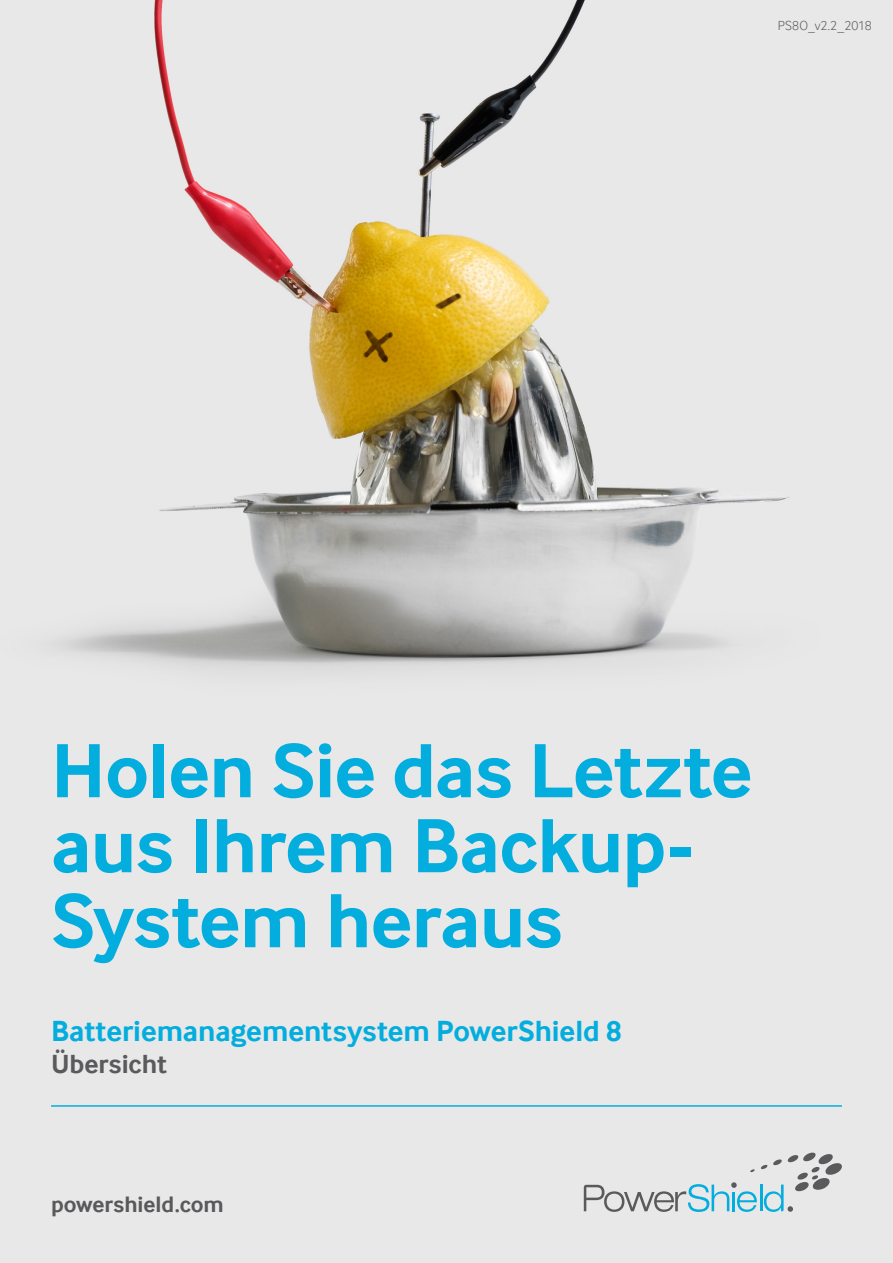
<style>
.page{position:relative;width:893px;height:1263px;background:#fff}
.page>*{position:absolute;margin:0;border:0;box-sizing:border-box;transform-origin:0 0}
.t1{font:700 79.5px/75px "Inter Face";letter-spacing:-.015em;color:#03addd}
.Introduction_Emphasi{font:700 30px "Inter Face";letter-spacing:-.005em;color:#03addd}
.Introduction_Emphasi-2{font:700 27px "Inter Face";color:#5a595c}
.t2{font:700 23.1px "Inter Face";color:#59595c}
.Feature_body{font:300 13.5px "Inter Face";color:#5a595c}
</style>
<div class="page">
<img style="left:0;top:0;width:893px;height:1263px">
<svg style="left:584px;top:1152px;width:259px;height:60px;background:#cdd6d9"></svg>
<hr style="left:51px;top:1105px;width:791px;height:2px;background:#03addd">
<p class="Feature_body" style="left:778px;top:18px;width:95px">PS8O_v2.2_2018</p>
<p class="t1" style="left:51px;top:733px;width:703px">Holen Sie das Letzte aus Ihrem Backup-<br>System heraus</p>
<p class="Introduction_Emphasi" style="left:51px;top:1013px;width:572px">Batteriemanagementsystem PowerShield 8</p>
<p class="Introduction_Emphasi-2" style="left:51px;top:1048px;width:118px">Übersicht</p>
<p class="t2" style="left:51px;top:1191px;width:174px">powershield.com</p>
</div>
